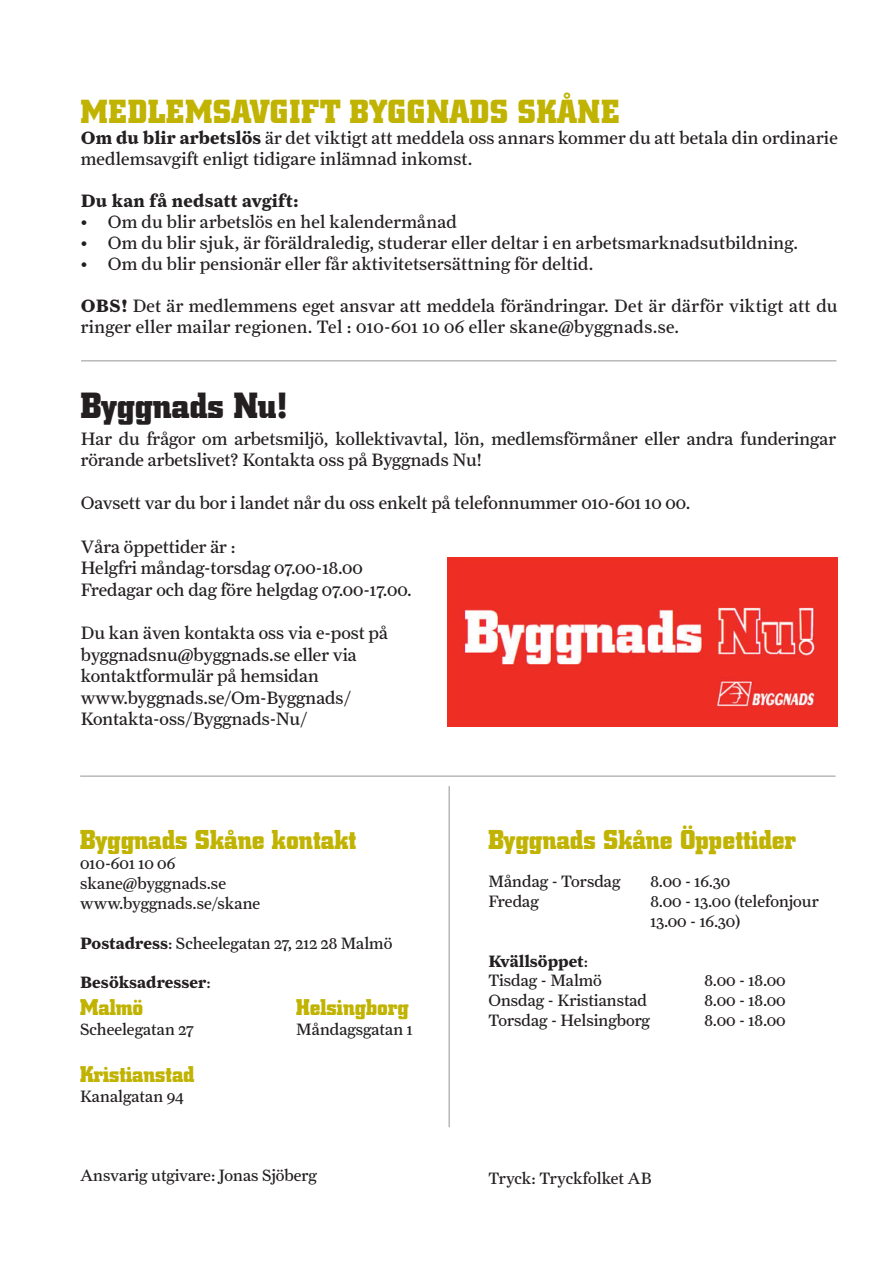
<style>
.page{position:relative;width:893px;height:1263px;background:#fff}
.page>*{position:absolute;margin:0;border:0;box-sizing:border-box;transform-origin:0 0}
.t1{font:700 36px "City BQ";color:#231f20}
.t2{font:700 33px "City BQ";letter-spacing:.02em;color:#c0b301}
.t3{font:700 27px "City BQ";color:#c0b301}
.t4{font:700 22.5px "City BQ";color:#c0b301}
.t5{font:18px/21.6px "Farnham Text";color:#231f20}
.t6{font:18px/21px "Farnham Text";letter-spacing:.02em;color:#231f20}
.t7{font:700 18px "Farnham Text";letter-spacing:.01em;color:#231f20}
.t8{font:16.5px/19.8px "Farnham Text";color:#231f20}
.t9{font:700 16.5px "Farnham Text";color:#231f20}
.s1{font-weight:700}
.s2{font-weight:400}
</style>
<div class="page">
<hr style="left:81px;top:360px;width:755px;height:1px;background:#939598">
<img style="left:448px;top:558px;width:390px;height:168px">
<hr style="left:80px;top:776px;width:755px;height:1px;background:#939598">
<hr style="left:449px;top:786px;width:1px;height:341px;background:#939598">
<h2 class="t2" style="left:81px;top:92px;width:540px">MEDLEMSAVGIFT BYGGNADS SKÅNE</h2>
<p class="t5" style="left:81px;top:127px;width:758px;line-height:21px"><span class="s1">Om du blir arbetslös</span> är det viktigt att meddela oss annars kommer du att betala din ordinarie medlemsavgift enligt tidigare inlämnad inkomst.</p>
<p class="t7" style="left:81px;top:189px;width:219px">Du kan få nedsatt avgift:</p>
<p class="t5" style="left:81px;top:210px;width:378px">• Om du blir arbetslös en hel kalendermånad</p>
<p class="t5" style="left:81px;top:231px;width:719px">• Om du blir sjuk, är föräldraledig, studerar eller deltar i en arbetsmarknadsutbildning.</p>
<p class="t5" style="left:81px;top:252px;width:514px">• Om du blir pensionär eller får aktivitetsersättning för deltid.</p>
<p class="t6" style="left:81px;top:295px;width:758px"><span class="s1">OBS!</span> Det är medlemmens eget ansvar att meddela förändringar. Det är därför viktigt att du ringer eller mailar regionen. Tel : 010-601 10 06 eller skane@byggnads.se.</p>
<h1 class="t1" style="left:81px;top:384px;width:208px">Byggnads Nu!</h1>
<p class="t5" style="left:81px;top:427px;width:757px">Har du frågor om arbetsmiljö, kollektivavtal, lön, medlemsförmåner eller andra funderingar rörande arbetslivet? Kontakta oss på Byggnads Nu!</p>
<p class="t5" style="left:81px;top:492px;width:611px">Oavsett var du bor i landet når du oss enkelt på telefonnummer 010-601 10 00.</p>
<p class="t5" style="left:81px;top:535px;width:332px">Våra öppettider är :<br>Helgfri måndag-torsdag 07.00-18.00<br>Fredagar och dag före helgdag 07.00-17.00.</p>
<p class="t5" style="left:81px;top:622px;width:309px">Du kan även kontakta oss via e-post på byggnadsnu@byggnads.se eller via kontaktformulär på hemsidan www.byggnads.se/Om-Byggnads/<br>Kontakta-oss/Byggnads-Nu/</p>
<h3 class="t3" style="left:80px;top:824px;width:278px">Byggnads Skåne kontakt</h3>
<p class="t8" style="left:80px;top:853px;width:182px">010-601 10 06 skane@byggnads.se www.byggnads.se/skane</p>
<p class="t8" style="left:80px;top:933px;width:314px"><span class="s1">Postadress</span>: Scheelegatan 27, 212 28 Malmö</p>
<p class="t9" style="left:80px;top:972px;width:132px">Besöksadresser<span class="s2">:</span></p>
<p class="t4" style="left:80px;top:994px;width:65px">Malmö</p>
<p class="t4" style="left:296px;top:994px;width:114px">Helsingborg</p>
<p class="t8" style="left:80px;top:1019px;width:115px">Scheelegatan 27</p>
<p class="t8" style="left:296px;top:1019px;width:118px">Måndagsgatan 1</p>
<p class="t4" style="left:80px;top:1061px;width:116px">Kristianstad</p>
<p class="t8" style="left:80px;top:1086px;width:105px">Kanalgatan 94</p>
<p class="t8" style="left:80px;top:1165px;width:238px">Ansvarig utgivare: Jonas Sjöberg</p>
<h3 class="t3" style="left:488px;top:824px;width:309px">Byggnads Skåne Öppettider</h3>
<p class="t8" style="left:488px;top:871px;width:134px">Måndag - Torsdag</p>
<p class="t8" style="left:650px;top:871px;width:81px">8.00 - 16.30</p>
<p class="t8" style="left:488px;top:891px;width:52px">Fredag</p>
<p class="t8" style="left:650px;top:891px;width:170px">8.00 - 13.00 (telefonjour<br>13.00 - 16.30)</p>
<p class="t8" style="left:488px;top:951px;width:115px"><span class="s1">Kvällsöppet</span>:<br>Tisdag - Malmö</p>
<p class="t8" style="left:704px;top:970px;width:83px">8.00 - 18.00</p>
<p class="t8" style="left:488px;top:990px;width:160px">Onsdag - Kristianstad</p>
<p class="t8" style="left:704px;top:990px;width:83px">8.00 - 18.00</p>
<p class="t8" style="left:488px;top:1010px;width:163px">Torsdag - Helsingborg</p>
<p class="t8" style="left:704px;top:1010px;width:83px">8.00 - 18.00</p>
<p class="t8" style="left:488px;top:1168px;width:165px">Tryck: Tryckfolket AB</p>
</div>
